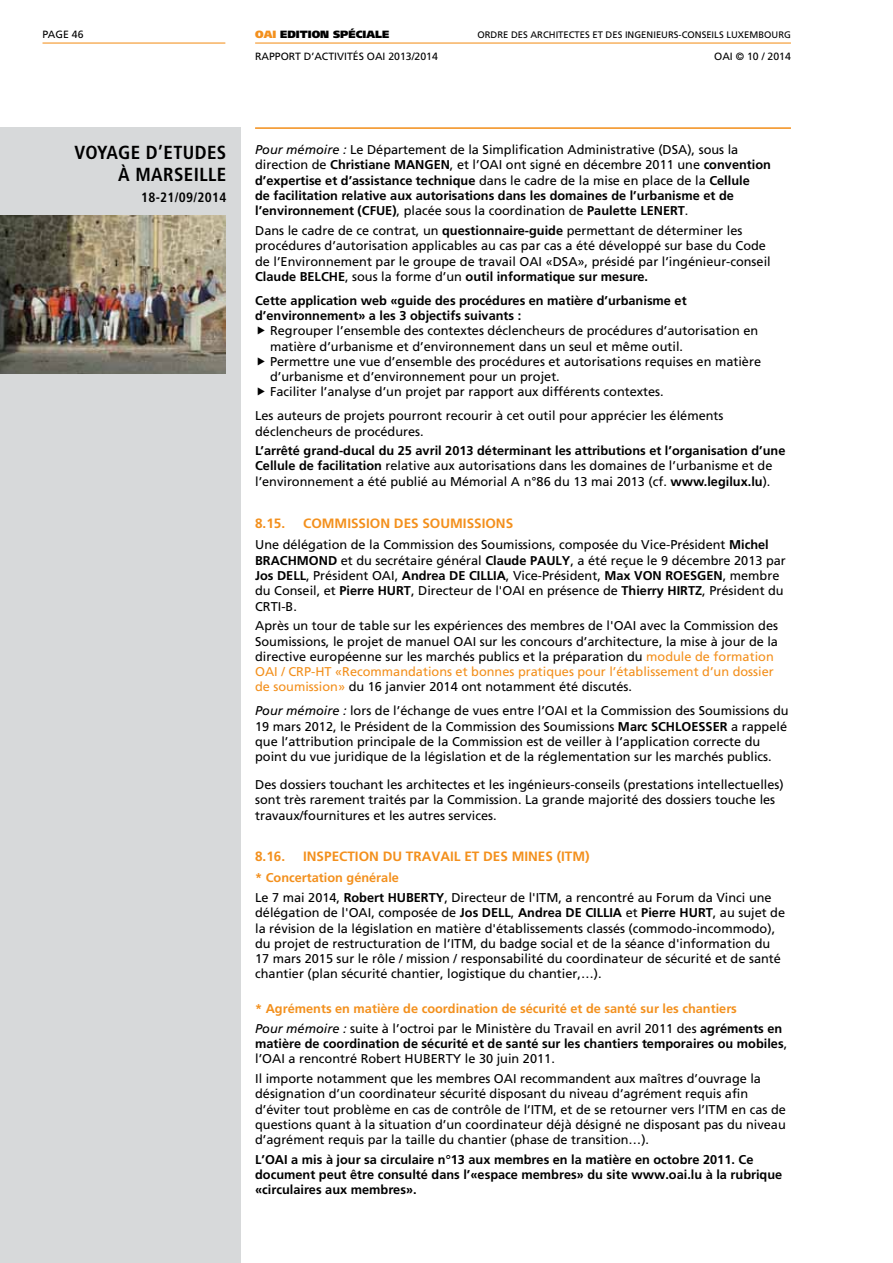
<style>
.page{position:relative;width:893px;height:1263px;background:#fff}
.page>*{position:absolute;margin:0;border:0;box-sizing:border-box;transform-origin:0 0}
.t1{font:700 condensed 18.9px/22.6px "Frutiger LT Std";letter-spacing:.02em;color:#000;text-align:right}
.t2{font:700 13.5px "Frutiger LT Std";color:#f3901d}
.t3{font:700 condensed 13.5px "Frutiger LT Std";letter-spacing:.02em;color:#000}
.t4{font:12.75px/15.3px "Frutiger LT Std";color:#000}
.t5{font:700 12.75px/15.3px "Frutiger LT Std";color:#000}
.t6{font:700 12.75px/19.5px "Frutiger LT Std";color:#f3901d}
.t7{font:12.75px/15.3px "Frutiger LT Std";color:#f3901d}
.t8{font:10.5px "Frutiger LT Std";color:#000}
.t9{font:900 10.5px "Frutiger LT Std";color:#000}
.t10{font:9.45px "Frutiger LT Std";color:#000}
.s1{color:#f3901d}
.s2{font-style:italic}
.s3{font-weight:700}
.s4{font-weight:400}
.s5{color:#000}
.s6{font-weight:700;color:#f3901d}
.s7{font-weight:400;font-style:italic;color:#000}
.s8{font-weight:400;color:#000}
</style>
<div class="page">
<hr style="left:43px;top:43px;width:182px;height:1px;background:#f3901d">
<hr style="left:255px;top:43px;width:536px;height:1px;background:#f3901d">
<div style="left:0;top:128px;width:240px;height:1135px;background:#d7d9da"></div>
<hr style="left:892px;top:128px;width:1px;height:1135px;background:#d7d9da">
<hr style="left:255px;top:128px;width:536px;height:1px;background:#f3901d">
<img style="left:0;top:216px;width:225px;height:158px">
<p class="t8" style="left:43px;top:28px;width:43px">Page 46</p>
<p class="t9" style="left:255px;top:28px;width:135px"><span class="s1">OAI</span> EDITION SPÉCIALE</p>
<p class="t10" style="left:477px;top:29px;width:158px">Ordre des architectes et des ingen</p>
<p class="t10" style="left:653px;top:29px;width:138px">ieu rs-conseils Luxembou rg</p>
<p class="t8" style="left:255px;top:50px;width:119px">Rapport d’activités OAI</p>
<p class="t8" style="left:388px;top:50px;width:51px">2013/2014</p>
<p class="t8" style="left:714px;top:50px;width:7px">OAI</p>
<p class="t8" style="left:736px;top:50px;width:57px">© 10 / 2014</p>
<h1 class="t1" style="left:75px;top:141px;width:153px">VOYAG E D’ETUDES<br>À MARSEILLE</h1>
<p class="t3" style="left:141px;top:189px;width:87px">18-21/09/2014</p>
<p class="t4" style="left:255px;top:142px;width:485px"><span class="s2">Pour mémoire :</span> Le Département de la Simplification Administrative (DSA), sous la direction de <span class="s3">Christiane MANG EN</span>, et l’OAI</p>
<p class="t5" style="left:255px;top:157px;width:517px;text-indent:251px"><span class="s4">ont signé en décembre 2011 une</span> convention d’expertise et d’assistance technique <span class="s4">dans le cadre de la mise en place de la</span> Cellule<br>de facilitation relative aux autorisations dans les domaines de l’urbanisme et de l’environnement (CFUE)<span class="s4">, placée sous la coordination de</span> Paulette LENERT<span class="s4">.</span></p>
<p class="t4" style="left:255px;top:223px;width:512px">Dans le cadre de ce contrat, un <span class="s3">questionnaire-guide</span> permettant de déterminer les procédures d’autorisation applicables au cas par cas a été développé sur base du Code de l’Environnement par le groupe de travail OAI</p>
<p class="t4" style="left:255px;top:253px;width:517px;text-indent:291px">«DSA», présidé par l’ingénieur-conseil<br><span class="s3">Claude BELCHE</span>, sous la forme d’un <span class="s3">outil informatique sur mesure.</span></p>
<p class="t5" style="left:255px;top:293px;width:433px">Cette application web «guide des procédures en matière d’urbanisme et d’environnement» a les 3 objectifs suivants :</p>
<p class="t4" style="left:270px;top:323px;width:493px">Regrouper l’ensemble des contextes déclencheurs de procédures d’autorisation en matière d’urbanisme et d’environnement dans un seul et même outil.<br>Permettre une vue d’ensemble des procédures et autorisations requises en matière d’urbanisme et d’environnement pour un projet.<br>Faciliter l’analyse d’un projet par rapport aux différents contextes.</p>
<p class="t4" style="left:255px;top:408px;width:470px">Les auteurs de projets pourront recourir à cet outil pour apprécier les éléments déclencheurs de procédures.</p>
<p class="t5" style="left:255px;top:443px;width:532px">L’arrêté grand-ducal du 25 avril 2013 déterminant les attributions et l’organisation d’une<br>Cellule de facilitation <span class="s4">relative aux autorisations dans les domaines de l’urbanisme et de l’environnement a été publié au Mémorial A n°86 du 13 mai 2013 (cf.</span> www.legilux.lu<span class="s4">).</span></p>
<p class="t2" style="left:255px;top:515px;width:42px">8.15. commi</p>
<p class="t2" style="left:351px;top:515px;width:89px">ssion des soumi</p>
<p class="t2" style="left:467px;top:515px;width:48px">ssions</p>
<p class="t4" style="left:255px;top:537px;width:532px">Une délégation de la Commission des Soumissions, composée du Vice-Président <span class="s3">Michel BRACHMOND</span> et du secrétaire général <span class="s3">Claude PAULY</span>, a été reçue le 9 décembre 2013 par <span class="s3">Jos DELL</span>, Président OAI, <span class="s3">Andrea DE CILLIA</span>, Vice-Président, <span class="s3">Max VON ROESG EN</span>, membre du Conseil, et <span class="s3">Pierre HURT</span>, Directeur de l'OAI</p>
<p class="t4" style="left:529px;top:583px;width:257px">en présence de <span class="s3">Thierry HIRTZ</span>, Président du</p>
<p class="t4" style="left:255px;top:596px;width:367px;line-height:19.5px">CRTI-B.<br>Après un tour de table sur les expériences des membres de l'OAI</p>
<p class="t4" style="left:640px;top:618px;width:140px">avec la Commission des</p>
<p class="t4" style="left:255px;top:633px;width:524px;text-indent:225px">sur les concours d’architecture, la mise à jour de la directive européenne sur les marchés publics et la préparation du <span class="s1">module de formation<br>OAI</span></p>
<p class="t4" style="left:255px;top:633px;width:207px">Soumissions, le projet de manuel OAI</p>
<p class="t7" style="left:255px;top:664px;width:520px;text-indent:26px">/ CRP-HT «Recommandations et bonnes pratiques pour l’établissement d’un dossier de soumission» <span class="s5">du 16 janvier 2014 ont notamment été discutés.</span></p>
<p class="t4" style="left:255px;top:703px;width:298px"><span class="s2">Pour mémoire :</span> lors de l’échange de vues entre l’OAI</p>
<p class="t4" style="left:255px;top:703px;width:535px;text-indent:316px">et la Commission des Soumissions du 19 mars 2012, le Président de la Commission des Soumissions <span class="s3">Marc SCHLOESSER</span> a rappelé que l’attribution principale de la Commission est de veiller à l’application correcte du point du vue juridique de la législation et de la réglementation sur les marchés publics.</p>
<p class="t4" style="left:255px;top:777px;width:530px">Des dossiers touchant les architectes et les ingénieurs-conseils (prestations intellectuelles) sont très rarement traités par la Commission. La grande majorité des dossiers touche les travaux/fournitures et les autres services.</p>
<p class="t2" style="left:255px;top:848px;width:32px">8.16.</p>
<p class="t2" style="left:303px;top:848px;width:30px">Inspectio</p>
<p class="t2" style="left:369px;top:848px;width:46px">n du travail</p>
<p class="t2" style="left:464px;top:848px;width:127px">et des mines (itm)</p>
<p class="t4" style="left:255px;top:868px;width:518px;line-height:19.5px"><span class="s6">* Concertation générale<br></span>Le 7 mai 2014, <span class="s3">Robert HUBERTY</span>, Directeur de l'ITM, a rencontré au Forum da Vinci une</p>
<p class="t4" style="left:255px;top:905px;width:531px">délégation de l'OAI, composée de <span class="s3">Jos DELL</span>, <span class="s3">Andrea DE CILLIA</span> et <span class="s3">Pierre HURT</span>, au sujet de la révision de la législation en matière d'établissements classés (commodo-incommodo), du projet de restructuration de l’ITM, du badge social et de la séance d'information du 17 mars 2015 sur le rôle / mission / responsabilité du coordinateur de sécurité et de santé chantier (plan sécurité chantier, logistique du chantier,…).</p>
<p class="t6" style="left:255px;top:999px;width:529px">* Agréments en matière de coordination de sécurité et de santé sur les chantiers<br><span class="s7">Pour mémoire :</span> <span class="s8">suite à l’octroi par le M inistère du Travail en avril 2011 des</span> <span class="s5">agréments en</span></p>
<p class="t5" style="left:255px;top:1036px;width:534px">matière de coordination de sécurité et de santé sur les chantiers temporaires ou mobiles<span class="s4">, l’OAI</span></p>
<p class="t4" style="left:255px;top:1049px;width:301px;line-height:19.5px;text-indent:33px">a rencontré Robert H UBERTY le 30 juin 2011.<br>I l importe notamment que les membres OAI</p>
<p class="t4" style="left:255px;top:1071px;width:507px;text-indent:265px">recommandent aux maîtres d’ouvrage la désignation d’un coordinateur sécurité disposant du niveau d’agrément requis afin d’éviter tout problème en cas de contrôle de l’ITM, et de se retourner vers l’ITM</p>
<p class="t4" style="left:255px;top:1101px;width:532px;text-align:justify;text-indent:476px">en cas de questions quant à la situation d’un coordinateur déjà désigné ne disposant pas du niveau d’agrément requis par la taille du chantier (phase de transition…).</p>
<p class="t5" style="left:255px;top:1152px;width:529px">L’OAI a mis à jour sa circulaire n°13 aux membres en la matière en octobre 2011. Ce document peut être consulté dans l’«espace membres» du site www.oai.lu à la rubrique «circulaires aux membres».</p>
</div>
